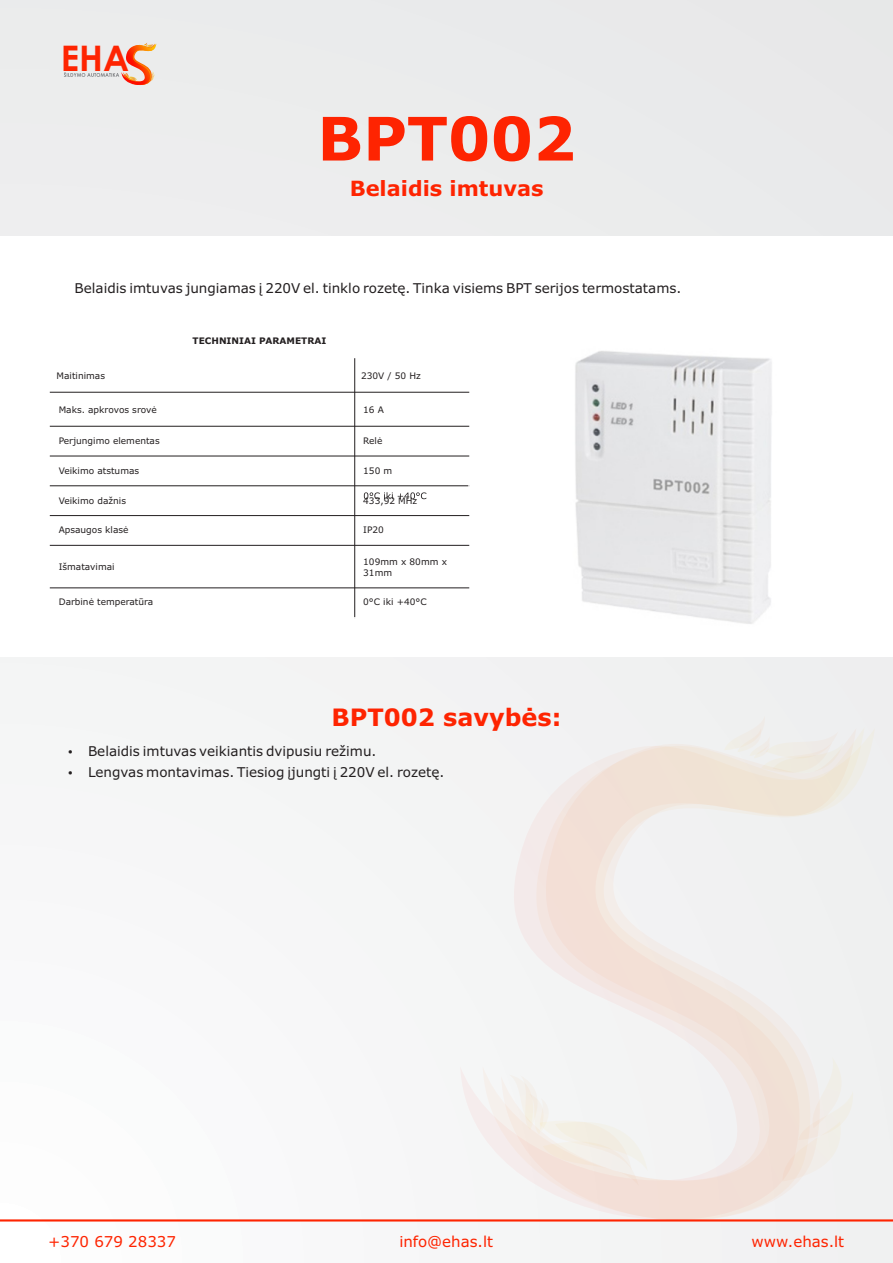
<style>
.page{position:relative;width:893px;height:1263px;background:#f3f4f4}
.page>*{position:absolute;margin:0;border:0;box-sizing:border-box;transform-origin:0 0}
.t1{font:700 60px "Verdana";color:#fe2401}
.t2{font:700 35.25px "Century Gothic";color:#fe2401}
.t3{font:700 24px "Verdana";color:#fe2401}
.t4{font:700 21px "Verdana";color:#fe2401}
.t5{font:15px "Verdana";color:#fe2401}
.t6{font:13.5px/20.7px "Verdana";color:#231f20}
.t7{font:9px/10.9px "Verdana";color:#231f20}
.t8{font:700 9px "Verdana";color:#231f20}
</style>
<div class="page">
<div style="left:0;top:237px;width:893px;height:420px;background:#fff"></div>
<svg style="left:64px;top:43px;width:92px;height:43px"></svg>
<hr style="left:354px;top:358px;width:1px;height:260px;background:#231f20">
<hr style="left:50px;top:617px;width:419px;height:1px;background:#fff">
<hr style="left:50px;top:587px;width:419px;height:1px;background:#231f20">
<hr style="left:50px;top:545px;width:419px;height:1px;background:#231f20">
<hr style="left:50px;top:515px;width:419px;height:1px;background:#231f20">
<hr style="left:50px;top:485px;width:419px;height:1px;background:#231f20">
<hr style="left:50px;top:456px;width:419px;height:1px;background:#231f20">
<hr style="left:50px;top:426px;width:419px;height:1px;background:#231f20">
<hr style="left:50px;top:392px;width:419px;height:1px;background:#231f20">
<svg style="left:457px;top:723px;width:418px;height:499px"></svg>
<svg style="left:509px;top:1074px;width:139px;height:112px"></svg>
<hr style="left:0;top:1219px;width:893px;height:2px;background:#fe2401">
<img style="left:575px;top:351px;width:197px;height:273px">
<svg style="left:364px;top:492px;width:62px;height:7px"></svg>
<hr style="left:468px;top:481px;width:1px;height:31px;background:#fff">
<h2 class="t2" style="left:61px;top:44px;width:70px">EHA</h2>
<h1 class="t1" style="left:317px;top:115px;width:260px">BPT002</h1>
<h3 class="t4" style="left:350px;top:179px;width:195px">Belaidis imtuvas</h3>
<h3 class="t6" style="left:75px;top:279px;width:608px">Belaidis imtuvas jungiamas į 220V el. tinklo rozetę. Tinka visiems BPT serijos termostatams.</h3>
<p class="t8" style="left:193px;top:337px;width:135px">TECHNINIAI PARAMETRAI</p>
<p class="t7" style="left:57px;top:371px;width:50px">Maitinimas</p>
<p class="t7" style="left:361px;top:371px;width:61px">230V / 50 Hz</p>
<p class="t7" style="left:59px;top:405px;width:100px">Maks. apkrovos srovė</p>
<p class="t7" style="left:363px;top:405px;width:22px">16 A</p>
<p class="t7" style="left:59px;top:436px;width:103px">Perjungimo elementas</p>
<p class="t7" style="left:363px;top:436px;width:21px">Relė</p>
<p class="t7" style="left:59px;top:466px;width:82px">Veikimo atstumas</p>
<p class="t7" style="left:363px;top:466px;width:31px">150 m</p>
<p class="t7" style="left:59px;top:496px;width:69px">Veikimo dažnis</p>
<p class="t7" style="left:363px;top:496px;width:56px">433,92 MHz</p>
<p class="t7" style="left:59px;top:525px;width:71px">Apsaugos klasė</p>
<p class="t7" style="left:363px;top:525px;width:22px">IP20</p>
<p class="t7" style="left:59px;top:562px;width:58px">Išmatavimai</p>
<p class="t7" style="left:363px;top:557px;width:85px">109mm x 80mm x<br>31mm</p>
<p class="t7" style="left:59px;top:597px;width:96px">Darbinė temperatūra</p>
<p class="t7" style="left:363px;top:597px;width:65px">0°C iki +40°C</p>
<h3 class="t3" style="left:332px;top:708px;width:231px">BPT002 savybės:</h3>
<h3 class="t6" style="left:88px;top:742px;width:358px">Belaidis imtuvas veikiantis dvipusiu režimu.<br>Lengvas montavimas. Tiesiog įjungti į 220V el. rozetę.</h3>
<h3 class="t5" style="left:48px;top:1236px;width:129px">+370 679 28337</h3>
<h3 class="t5" style="left:399px;top:1236px;width:95px">info@ehas.lt</h3>
<h3 class="t5" style="left:752px;top:1236px;width:94px">www.ehas.lt</h3>
</div>
